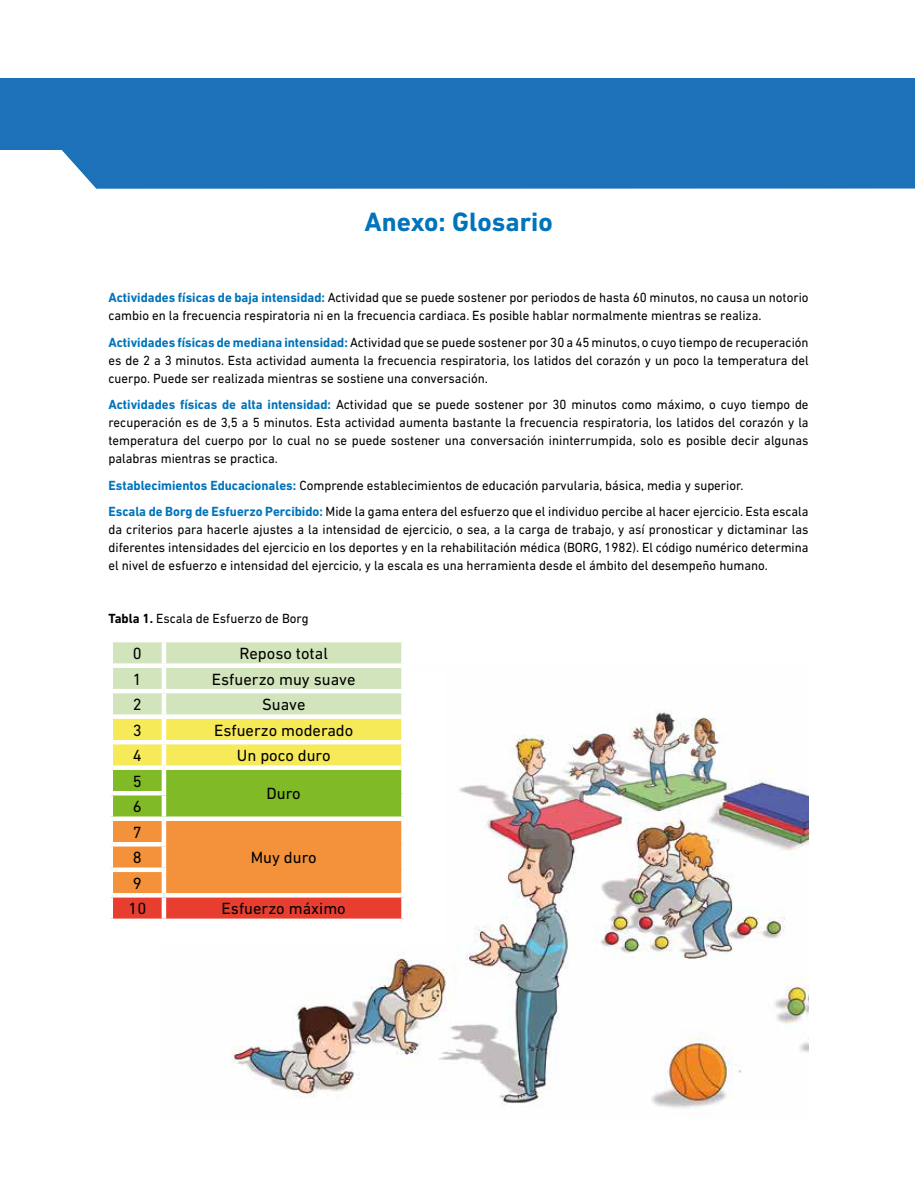
<style>
.page{position:relative;width:915px;height:1191px;background:#fff}
.page>*{position:absolute;margin:0;border:0;box-sizing:border-box;transform-origin:0 0}
.t1{font:700 27px "DIN Next LT Pro";color:#0074bb}
.t2{font:16.5px/25.5px "DIN Next LT Pro";color:#000;text-align:justify}
.t3{font:13.5px/18px "DIN Next LT Pro";color:#000;text-align:justify;scale:.96 1}
.s1{font-weight:700;color:#0074bb}
.s2{font-weight:700}
</style>
<div class="page">
<img style="left:231px;top:711px;width:577px;height:404px">
<div style="left:159px;top:672px;width:285px;height:272px;background:#fff"></div>
<svg style="left:113px;top:642px;width:288px;height:276px"></svg>
<hr style="left:162px;top:642px;width:4px;height:21px;background:#fff">
<svg style="left:401px;top:642px;width:2px;height:21px"></svg>
<div style="left:108px;top:663px;width:56px;height:5px;background:#fff"></div>
<div style="left:164px;top:663px;width:241px;height:5px;background:#fff"></div>
<hr style="left:162px;top:668px;width:4px;height:21px;background:#fff">
<svg style="left:401px;top:668px;width:1px;height:21px"></svg>
<hr style="left:108px;top:689px;width:56px;height:4px;background:#fff">
<hr style="left:164px;top:689px;width:241px;height:4px;background:#fff">
<hr style="left:162px;top:693px;width:4px;height:21px;background:#fff">
<svg style="left:401px;top:693px;width:2px;height:21px"></svg>
<div style="left:108px;top:714px;width:56px;height:5px;background:#fff"></div>
<div style="left:164px;top:714px;width:241px;height:5px;background:#fff"></div>
<hr style="left:162px;top:719px;width:4px;height:21px;background:#fff">
<svg style="left:401px;top:719px;width:1px;height:21px"></svg>
<hr style="left:108px;top:740px;width:56px;height:4px;background:#fff">
<hr style="left:164px;top:740px;width:241px;height:4px;background:#fff">
<hr style="left:162px;top:744px;width:4px;height:21px;background:#fff">
<svg style="left:401px;top:744px;width:3px;height:21px"></svg>
<div style="left:108px;top:765px;width:56px;height:5px;background:#fff"></div>
<div style="left:164px;top:765px;width:241px;height:5px;background:#fff"></div>
<hr style="left:162px;top:770px;width:4px;height:21px;background:#fff">
<svg style="left:401px;top:770px;width:1px;height:23px"></svg>
<svg style="left:401px;top:793px;width:3px;height:23px"></svg>
<hr style="left:108px;top:791px;width:58px;height:4px;background:#fff">
<hr style="left:162px;top:795px;width:4px;height:21px;background:#fff">
<div style="left:108px;top:816px;width:56px;height:5px;background:#fff"></div>
<div style="left:164px;top:816px;width:241px;height:5px;background:#fff"></div>
<hr style="left:162px;top:821px;width:4px;height:21px;background:#fff">
<svg style="left:401px;top:821px;width:1px;height:23px"></svg>
<svg style="left:401px;top:844px;width:3px;height:25px"></svg>
<svg style="left:401px;top:869px;width:3px;height:24px"></svg>
<hr style="left:108px;top:842px;width:58px;height:4px;background:#fff">
<hr style="left:162px;top:846px;width:4px;height:21px;background:#fff">
<div style="left:108px;top:867px;width:58px;height:5px;background:#fff"></div>
<hr style="left:162px;top:872px;width:4px;height:21px;background:#fff">
<svg style="left:111px;top:893px;width:53px;height:4px"></svg>
<svg style="left:164px;top:893px;width:239px;height:4px"></svg>
<hr style="left:162px;top:897px;width:4px;height:21px;background:#fff">
<svg style="left:401px;top:897px;width:3px;height:21px"></svg>
<div style="left:0;top:78px;width:914px;height:72px;background:#1d71b8"></div>
<div style="left:62px;top:150px;width:852px;height:38px;background:#1d71b8"></div>
<h1 class="t1" style="left:364px;top:206px;width:190px">Anexo: Glosario</h1>
<p class="t3" style="left:108px;top:288px;width:730px"><span class="s1">Actividades físicas de baja intensidad:</span> Actividad que se puede sostener por periodos de hasta 60 minutos, no causa un notorio cambio en la frecuencia respiratoria ni en la frecuencia cardiaca. Es posible hablar normalmente mientras se realiza.</p>
<p class="t3" style="left:108px;top:333px;width:730px"><span class="s1">Actividades físicas de mediana intensidad:</span> Actividad que se puede sostener por 30 a 45 minutos, o cuyo tiempo de recuperación es de 2 a 3 minutos. Esta actividad aumenta la frecuencia respiratoria, los latidos del corazón y un poco la temperatura del cuerpo. Puede ser realizada mientras se sostiene una conversación.</p>
<p class="t3" style="left:108px;top:395px;width:730px"><span class="s1">Actividades físicas de alta intensidad:</span> Actividad que se puede sostener por 30 minutos como máximo, o cuyo tiempo de recuperación es de 3,5 a 5 minutos. Esta actividad aumenta bastante la frecuencia respiratoria, los latidos del corazón y la temperatura del cuerpo por lo cual no se puede sostener una conversación ininterrumpida, solo es posible decir algunas palabras mientras se practica.</p>
<p class="t3" style="left:108px;top:472px;width:730px;line-height:26.5px"><span class="s1">Establecimientos Educacionales:</span> Comprende establecimientos de educación parvularia, básica, media y superior.<br><span class="s1">Escala de Borg de Esfuerzo Percibido:</span> Mide la gama entera del esfuerzo que el individuo percibe al hacer ejercicio. Esta escala</p>
<p class="t3" style="left:108px;top:520px;width:730px">da criterios para hacerle ajustes a la intensidad de ejercicio, o sea, a la carga de trabajo, y así pronosticar y dictaminar las diferentes intensidades del ejercicio en los deportes y en la rehabilitación médica (BORG, 1982). El código numérico determina el nivel de esfuerzo e intensidad del ejercicio, y la escala es una herramienta desde el ámbito del desempeño humano.</p>
<p class="t3" style="left:108px;top:609px;width:210px"><span class="s2">Tabla 1.</span> Escala de Esfuerzo de Borg</p>
<p class="t2" style="left:133px;top:640px;width:10px">0</p>
<p class="t2" style="left:239px;top:640px;width:90px">Reposo total</p>
<p class="t2" style="left:133px;top:666px;width:10px">1</p>
<p class="t2" style="left:212px;top:666px;width:145px">Esfuerzo muy suave</p>
<p class="t2" style="left:133px;top:691px;width:10px">2</p>
<p class="t2" style="left:262px;top:691px;width:45px">Suave</p>
<p class="t2" style="left:133px;top:717px;width:10px">3</p>
<p class="t2" style="left:214px;top:717px;width:141px">Esfuerzo moderado</p>
<p class="t2" style="left:133px;top:742px;width:10px">4</p>
<p class="t2" style="left:237px;top:742px;width:95px">Un poco duro</p>
<p class="t2" style="left:133px;top:768px;width:10px">5</p>
<p class="t2" style="left:266px;top:781px;width:36px">Duro</p>
<p class="t2" style="left:133px;top:793px;width:10px">6<br>7<br>8</p>
<p class="t2" style="left:251px;top:844px;width:67px">Muy duro</p>
<p class="t2" style="left:128px;top:870px;width:19px">9<br>10</p>
<p class="t2" style="left:221px;top:895px;width:126px">Esfuerzo máximo</p>
</div>
